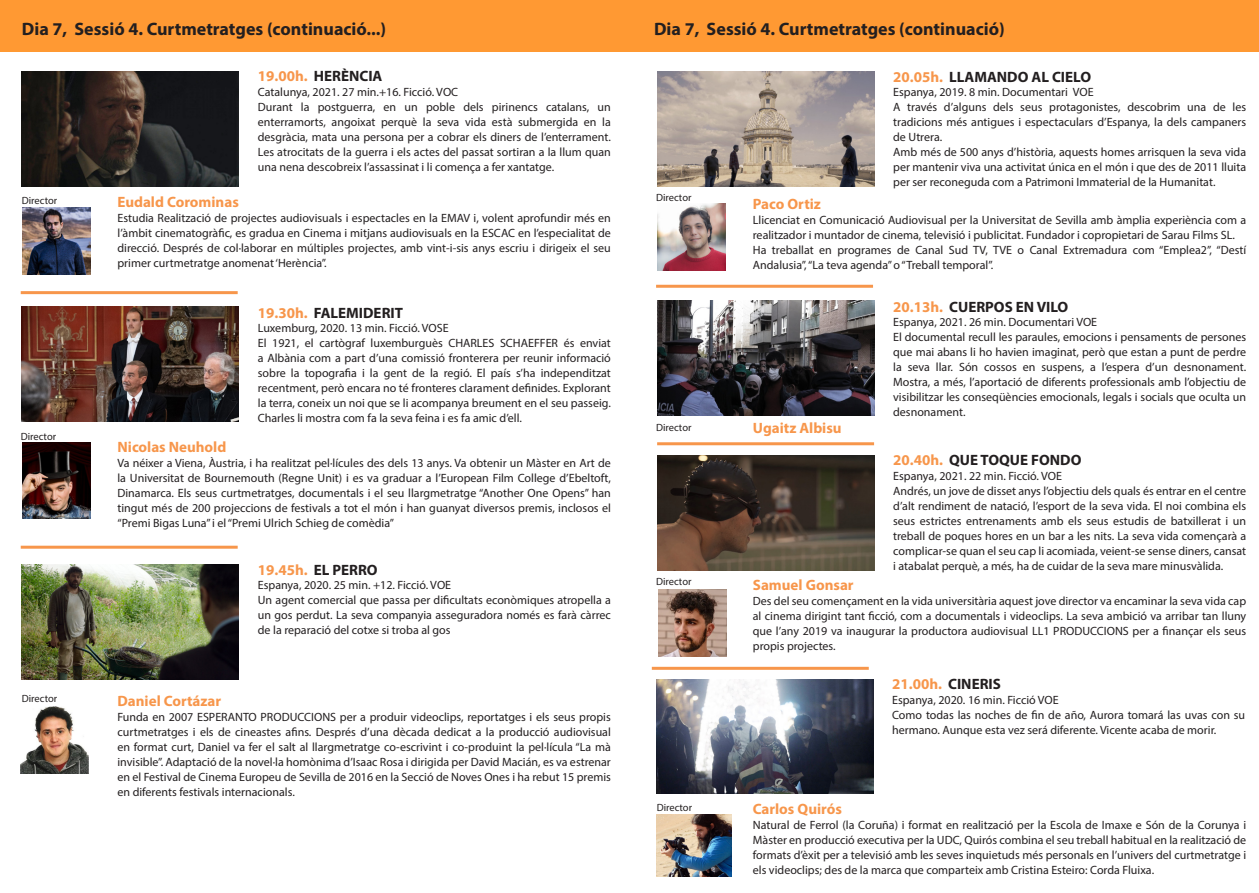
<style>
.page{position:relative;width:1259px;height:893px;background:#fff}
.page>*{position:absolute;margin:0;border:0;box-sizing:border-box;transform-origin:0 0}
.t1{font:700 18px "Myriad Pro";color:#231f20}
.t2{font:700 15px "Myriad Pro";color:#f7964b}
.t3{font:700 15px "Myriad Pro";color:#231f20}
.t4{font:12px/15px "Myriad Pro";color:#231f20;text-align:justify}
.t5{font:10.5px "Myriad Pro";color:#231f20}
.s1{color:#f7964b}
.s2{color:#231f20}
</style>
<div class="page">
<div style="left:0;top:0;width:643px;height:51px;background:#f93"></div>
<div style="left:629px;top:0;width:630px;height:51px;background:#f93"></div>
<img style="left:22px;top:71px;width:217px;height:115px">
<img style="left:22px;top:207px;width:68px;height:68px">
<hr style="left:21px;top:291px;width:217px;height:3px;background:#f7964b">
<img style="left:22px;top:307px;width:217px;height:115px">
<hr style="left:21px;top:546px;width:217px;height:3px;background:#f7964b">
<img style="left:22px;top:564px;width:217px;height:115px">
<img style="left:20px;top:706px;width:68px;height:68px">
<img style="left:22px;top:443px;width:68px;height:76px">
<img style="left:657px;top:71px;width:217px;height:115px">
<img style="left:658px;top:203px;width:67px;height:68px">
<hr style="left:656px;top:285px;width:217px;height:3px;background:#f7964b">
<img style="left:657px;top:300px;width:217px;height:115px">
<hr style="left:652px;top:667px;width:216px;height:3px;background:#f7964b">
<img style="left:657px;top:455px;width:217px;height:115px">
<img style="left:659px;top:589px;width:68px;height:68px">
<hr style="left:657px;top:442px;width:217px;height:3px;background:#f7964b">
<img style="left:656px;top:679px;width:217px;height:115px">
<img style="left:656px;top:815px;width:75px;height:62px">
<p class="t1" style="left:22px;top:17px;width:366px">Dia 7, Sessió 4. Curtmetratges (continuació...)</p>
<p class="t1" style="left:654px;top:17px;width:352px">Dia 7, Sessió 4. Curtmetratges (continuació)</p>
<p class="t3" style="left:258px;top:67px;width:126px"><span class="s1">19.00h.</span> HERÈNCIA</p>
<p class="t4" style="left:258px;top:84px;width:202px">Catalunya, 2021. 27 min.+16. Ficció. VOC</p>
<p class="t4" style="left:258px;top:99px;width:354px">Durant la postguerra, en un poble dels pirinencs catalans, un enterramorts, angoixat perquè la seva vida està submergida en la desgràcia, mata una persona per a cobrar els diners de l’enterrament.<br>Les atrocitats de la guerra i els actes del passat sortiran a la llum quan una nena descobreix l’assassinat i li comença a fer xantatge.</p>
<p class="t2" style="left:117px;top:192px;width:123px">Eudald Corominas</p>
<p class="t4" style="left:117px;top:210px;width:495px">Estudia Realització de projectes audiovisuals i espectacles en la EMAV i, volent aprofundir més en l’àmbit cinematogràfic, es gradua en Cinema i mitjans audiovisuals en la ESCAC en l’especialitat de direcció. Després de col·laborar en múltiples projectes, amb vint-i-sis anys escriu i dirigeix el seu primer curtmetratge anomenat ‘Herència”.</p>
<p class="t3" style="left:893px;top:67px;width:199px"><span class="s1">20.05h.</span> LLAMANDO AL CIELO</p>
<p class="t4" style="left:893px;top:84px;width:202px">Espanya, 2019. 8 min. Documentari VOE</p>
<p class="t4" style="left:893px;top:99px;width:354px">A través d’alguns dels seus protagonistes, descobrim una de les tradicions més antigues i espectaculars d’Espanya, la dels campaners de Utrera.</p>
<p class="t4" style="left:893px;top:144px;width:354px">Amb més de 500 anys d’història, aquests homes arrisquen la seva vida per mantenir viva una activitat única en el món i que des de 2011 lluita per ser reconeguda com a Patrimoni Immaterial de la Humanitat.</p>
<p class="t5" style="left:656px;top:191px;width:37px">Director</p>
<p class="t5" style="left:22px;top:194px;width:37px">Director</p>
<p class="t2" style="left:753px;top:194px;width:70px">Paco Ortiz</p>
<p class="t4" style="left:753px;top:213px;width:495px">Llicenciat en Comunicació Audiovisual per la Universitat de Sevilla amb àmplia experiència com a realitzador i muntador de cinema, televisió i publicitat. Fundador i copropietari de Sarau Films SL.</p>
<p class="t4" style="left:753px;top:243px;width:495px">Ha treballat en programes de Canal Sud TV, TVE o Canal Extremadura com “Emplea2”, “Destí<br>Andalusia”, “La teva agenda” o “Treball temporal”.</p>
<p class="t5" style="left:21px;top:430px;width:37px">Director</p>
<p class="t5" style="left:22px;top:692px;width:37px">Director</p>
<p class="t3" style="left:258px;top:303px;width:147px"><span class="s1">19.30h.</span> FALEMIDERIT</p>
<p class="t4" style="left:258px;top:321px;width:192px">Luxemburg, 2020. 13 min. Ficció. VOSE</p>
<p class="t4" style="left:258px;top:336px;width:354px">El 1921, el cartògraf luxemburguès CHARLES SCHAEFFER és enviat a Albània com a part d’una comissió fronterera per reunir informació sobre la topografia i la gent de la regió. El país s’ha independitzat recentment, però encara no té fronteres clarament definides. Explorant la terra, coneix un noi que se li acompanya breument en el seu passeig.<br>Charles li mostra com fa la seva feina i es fa amic d’ell.</p>
<p class="t2" style="left:117px;top:437px;width:110px">Nicolas Neuhold</p>
<p class="t4" style="left:117px;top:455px;width:495px">Va néixer a Viena, Àustria, i ha realitzat pel·lícules des dels 13 anys. Va obtenir un Màster en Art de la Universitat de Bournemouth (Regne Unit) i es va graduar a l’European Film College d’Ebeltoft, Dinamarca. Els seus curtmetratges, documentals i el seu llargmetratge “Another One Opens” han tingut més de 200 projeccions de festivals a tot el món i han guanyat diversos premis, inclosos el “Premi Bigas Luna” i el “Premi Ulrich Schieg de comèdia”</p>
<p class="t2" style="left:258px;top:560px;width:121px">19.45h. <span class="s2">EL PERRO</span></p>
<p class="t4" style="left:258px;top:577px;width:195px">Espanya, 2020. 25 min. +12. Ficció. VOE</p>
<p class="t4" style="left:258px;top:592px;width:354px">Un agent comercial que passa per dificultats econòmiques atropella a un gos perdut. La seva companyia asseguradora només es farà càrrec de la reparació del cotxe si troba al gos</p>
<p class="t2" style="left:117px;top:691px;width:105px">Daniel Cortázar</p>
<p class="t4" style="left:117px;top:710px;width:495px">Funda en 2007 ESPERANTO PRODUCCIONS per a produir videoclips, reportatges i els seus propis curtmetratges i els de cineastes afins. Després d’una dècada dedicat a la producció audiovisual en format curt, Daniel va fer el salt al llargmetratge co-escrivint i co-produint la pel·lícula “La mà invisible”. Adaptació de la novel·la homònima d’Isaac Rosa i dirigida per David Macián, es va estrenar en el Festival de Cinema Europeu de Sevilla de 2016 en la Secció de Noves Ones i ha rebut 15 premis en diferents festivals internacionals.</p>
<p class="t5" style="left:656px;top:421px;width:37px">Director</p>
<p class="t2" style="left:753px;top:418px;width:90px">Ugaitz Albisu</p>
<p class="t3" style="left:893px;top:297px;width:177px"><span class="s1">20.13h.</span> CUERPOS EN VILO</p>
<p class="t4" style="left:893px;top:315px;width:205px">Espanya, 2021. 26 min. Documentari VOE</p>
<p class="t4" style="left:893px;top:330px;width:354px">El documental recull les paraules, emocions i pensaments de persones que mai abans li ho havien imaginat, però que estan a punt de perdre la seva llar. Són cossos en suspens, a l’espera d’un desnonament.<br>Mostra, a més, l’aportació de diferents professionals amb l’objectiu de visibilitzar les conseqüències emocionals, legals i socials que oculta un desnonament.</p>
<p class="t3" style="left:893px;top:451px;width:190px"><span class="s1">20.40h.</span> QUE TOQUE FONDO</p>
<p class="t4" style="left:893px;top:468px;width:170px">Espanya, 2021. 22 min. Ficció. VOE</p>
<p class="t4" style="left:893px;top:483px;width:354px">Andrés, un jove de disset anys l’objectiu dels quals és entrar en el centre d’alt rendiment de natació, l’esport de la seva vida. El noi combina els seus estrictes entrenaments amb els seus estudis de batxillerat i un treball de poques hores en un bar a les nits. La seva vida començarà a complicar-se quan el seu cap li acomiada, veient-se sense diners, cansat i atabalat perquè, a més, ha de cuidar de la seva mare minusvàlida.</p>
<p class="t5" style="left:656px;top:575px;width:37px">Director</p>
<p class="t2" style="left:753px;top:575px;width:102px">Samuel Gonsar</p>
<p class="t4" style="left:753px;top:593px;width:495px">Des del seu començament en la vida universitària aquest jove director va encaminar la seva vida cap al cinema dirigint tant ficció, com a documentals i videoclips. La seva ambició va arribar tan lluny que l’any 2019 va inaugurar la productora audiovisual LL1 PRODUCCIONS per a finançar els seus propis projectes.</p>
<p class="t2" style="left:892px;top:674px;width:110px">21.00h. <span class="s2">CINERIS</span></p>
<p class="t4" style="left:892px;top:692px;width:168px">Espanya, 2020. 16 min. Ficció VOE</p>
<p class="t4" style="left:892px;top:707px;width:354px">Como todas las noches de fin de año, Aurora tomará las uvas con su hermano. Aunque esta vez será diferente. Vicente acaba de morir.</p>
<p class="t5" style="left:656px;top:801px;width:37px">Director</p>
<p class="t2" style="left:753px;top:799px;width:91px">Carlos Quirós</p>
<p class="t4" style="left:753px;top:817px;width:495px">Natural de Ferrol (la Coruña) i format en realització per la Escola de Imaxe e Són de la Corunya i Màster en producció executiva per la UDC, Quirós combina el seu treball habitual en la realització de formats d’èxit per a televisió amb les seves inquietuds més personals en l’univers del curtmetratge i els videoclips; des de la marca que comparteix amb Cristina Esteiro: Corda Fluixa.</p>
</div>
